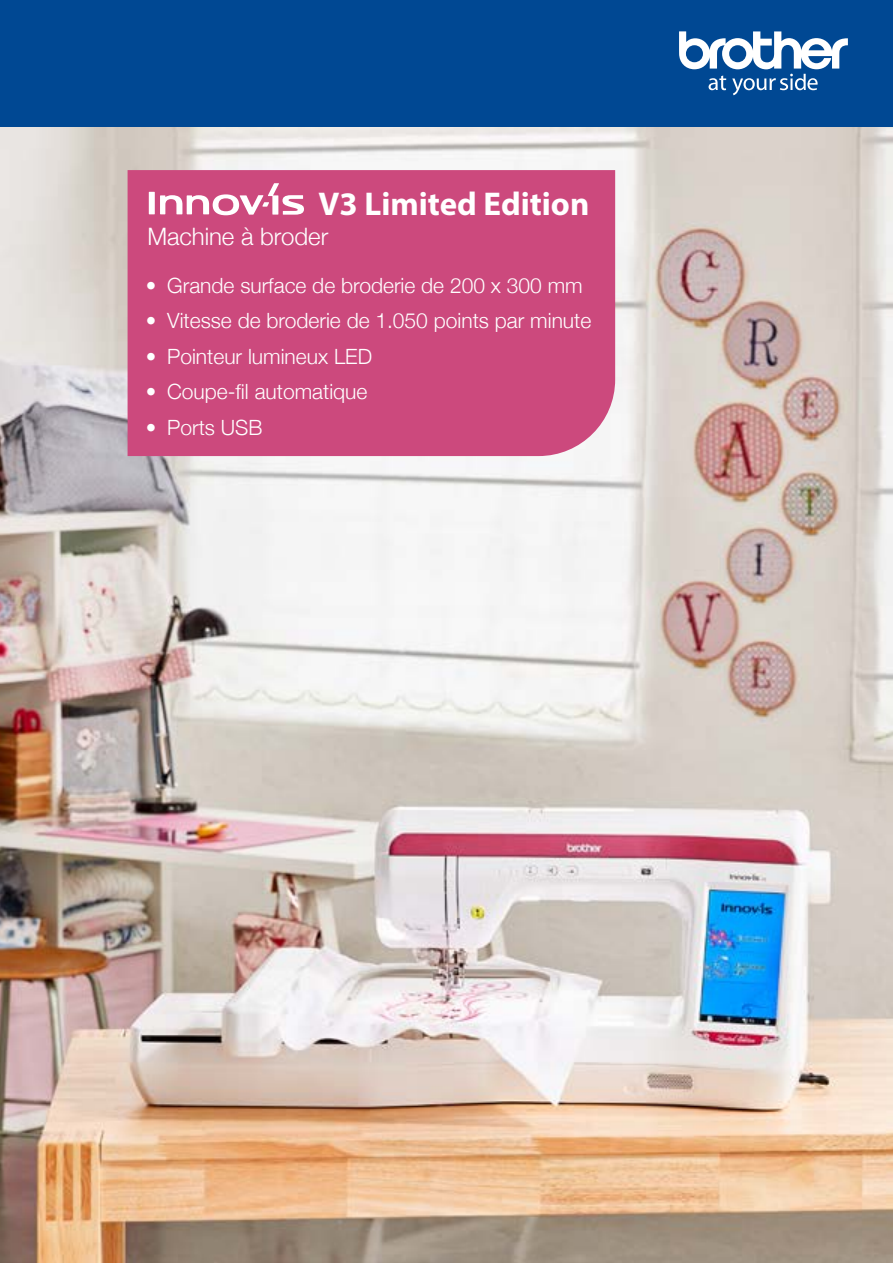
<style>
.page{position:relative;width:893px;height:1263px;background:#fff}
.page>*{position:absolute;margin:0;border:0;box-sizing:border-box;transform-origin:0 0}
.t1{font:700 33px "Myriad Pro";color:#fff}
.t2{font:300 24px "Helvetica Neue";color:#fff}
.t3{font:300 21px "Helvetica Neue";color:#fff}
</style>
<div class="page">
<div style="left:0;top:0;width:893px;height:128px;background:#004893"></div>
<svg style="left:679px;top:31px;width:169px;height:64px"></svg>
<img style="left:0;top:128px;width:893px;height:1135px">
<div style="left:128px;top:170px;width:487px;height:286px;background:#cc497d"></div>
<div style="left:149px;top:192px;width:6px;height:22px;background:#fff"></div>
<svg style="left:160px;top:183px;width:144px;height:32px"></svg>
<h1 class="t1" style="left:319px;top:182px;width:272px">V3 Limited Edition</h1>
<p class="t2" style="left:147px;top:217px;width:182px">Machine à broder</p>
<p class="t3" style="left:146px;top:268px;width:438px">• Grande surface de broderie de 200 x 300 mm</p>
<p class="t3" style="left:146px;top:304px;width:447px">• Vitesse de broderie de 1.050 points par minute</p>
<p class="t3" style="left:146px;top:339px;width:228px">• Pointeur lumineux LED</p>
<p class="t3" style="left:146px;top:375px;width:223px">• Coupe-fil automatique</p>
<p class="t3" style="left:146px;top:410px;width:118px">• Ports USB</p>
</div>
